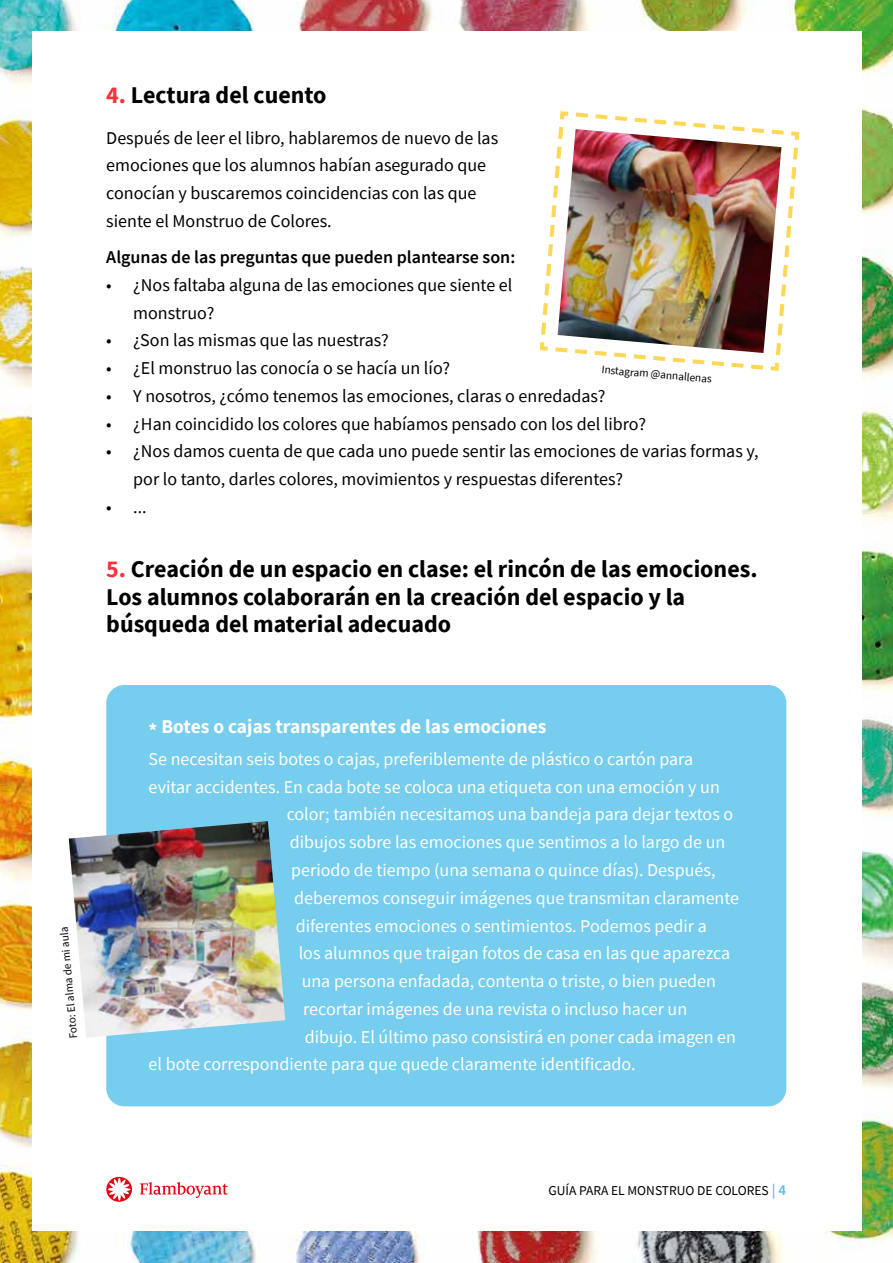
<style>
.page{position:relative;width:893px;height:1263px;background:#fff}
.page>*{position:absolute;margin:0;border:0;box-sizing:border-box;transform-origin:0 0}
.t1{font:700 24px/27.8px "Source Sans Pro";color:#000}
.t2{font:700 19.5px "Source Sans Pro";color:#fff}
.t3{font:18px "Source Sans Pro";color:#fff}
.t4{font:18px/27.8px "Source Sans Pro";color:#000}
.t5{font:600 18px "Source Sans Pro";color:#000}
.t6{font:13.5px "Source Sans Pro";color:#000}
.t7{font:11.25px "Source Sans Pro";color:#000}
.s1{color:#f5333f}
.s2{font-weight:600;font-size:15px;color:#54c0e8}
</style>
<div class="page">
<img style="left:0;top:0;width:893px;height:1263px">
<div style="left:32px;top:32px;width:829px;height:1199px;background:#fff"></div>
<div style="left:106px;top:685px;width:680px;height:421px;background:#76cded;border-radius:18px"></div>
<svg style="left:140px;top:1182px;width:88px;height:16px"></svg>
<svg style="left:106px;top:1177px;width:26px;height:25px"></svg>
<svg style="left:108px;top:1178px;width:22px;height:23px"></svg>
<svg style="left:539px;top:111px;width:261px;height:260px"></svg>
<img style="left:558px;top:129px;width:223px;height:224px">
<img style="left:69px;top:821px;width:216px;height:217px">
<h1 class="t1" style="left:106px;top:81px;width:222px"><span class="s1">4.</span> Lectura del cuento</h1>
<p class="t4" style="left:106px;top:124px;width:393px">Después de leer el libro, hablaremos de nuevo de las emociones que los alumnos habían asegurado que conocían y buscaremos coincidencias con las que siente el Monstruo de Colores.</p>
<p class="t5" style="left:106px;top:245px;width:410px">Algunas de las preguntas que pueden plantearse son:</p>
<p class="t4" style="left:133px;top:271px;width:381px;text-indent:-27px">• ¿Nos faltaba alguna de las emociones que siente el monstruo?</p>
<p class="t4" style="left:106px;top:326px;width:284px">• ¿Son las mismas que las nuestras?</p>
<p class="t4" style="left:106px;top:354px;width:345px">• ¿El monstruo las conocía o se hacía un lío?</p>
<p class="t4" style="left:106px;top:382px;width:501px">• Y nosotros, ¿cómo tenemos las emociones, claras o enredadas?</p>
<p class="t4" style="left:106px;top:410px;width:541px">• ¿Han coincidido los colores que habíamos pensado con los del libro?</p>
<p class="t4" style="left:133px;top:437px;width:627px;text-indent:-27px">• ¿Nos damos cuenta de que cada uno puede sentir las emociones de varias formas y, por lo tanto, darles colores, movimientos y respuestas diferentes?</p>
<p class="t4" style="left:106px;top:493px;width:42px">• ...</p>
<p class="t7" style="left:602px;top:362px;width:112px;rotate:5deg">Instagram @annallenas</p>
<h1 class="t1" style="left:106px;top:555px;width:653px"><span class="s1">5.</span> Creación de un espacio en clase: el rincón de las emociones.<br>Los alumnos colaborarán en la creación del espacio y la búsqueda del material adecuado</h1>
<p class="t7" style="left:66px;top:1039px;width:113px;rotate:-95deg">Foto: El alma de mi aula</p>
<p class="t2" style="left:149px;top:713px;width:399px">* Botes o cajas transparentes de las emociones</p>
<p class="t3" style="left:149px;top:747px;width:546px">Se necesitan seis botes o cajas, preferiblemente de plástico o cartón para</p>
<p class="t3" style="left:149px;top:775px;width:573px">evitar accidentes. En cada bote se coloca una etiqueta con una emoción y un</p>
<p class="t3" style="left:287px;top:803px;width:448px">color; también necesitamos una bandeja para dejar textos o</p>
<p class="t3" style="left:290px;top:831px;width:437px">dibujos sobre las emociones que sentimos a lo largo de un</p>
<p class="t3" style="left:291px;top:858px;width:426px">periodo de tiempo (una semana o quince días). Después,</p>
<p class="t3" style="left:294px;top:886px;width:447px">deberemos conseguir imágenes que transmitan claramente</p>
<p class="t3" style="left:296px;top:914px;width:413px">diferentes emociones o sentimientos. Podemos pedir a</p>
<p class="t3" style="left:299px;top:942px;width:433px">los alumnos que traigan fotos de casa en las que aparezca</p>
<p class="t3" style="left:302px;top:969px;width:416px">una persona enfadada, contenta o triste, o bien pueden</p>
<p class="t3" style="left:303px;top:997px;width:386px">recortar imágenes de una revista o incluso hacer un</p>
<p class="t3" style="left:305px;top:1025px;width:433px">dibujo. El último paso consistirá en poner cada imagen en</p>
<p class="t3" style="left:149px;top:1053px;width:488px">el bote correspondiente para que quede claramente identificado.</p>
<p class="t6" style="left:548px;top:1182px;width:239px">GUÍA PARA EL MONSTRUO DE COLORES <span class="s2">| 4</span></p>
</div>
